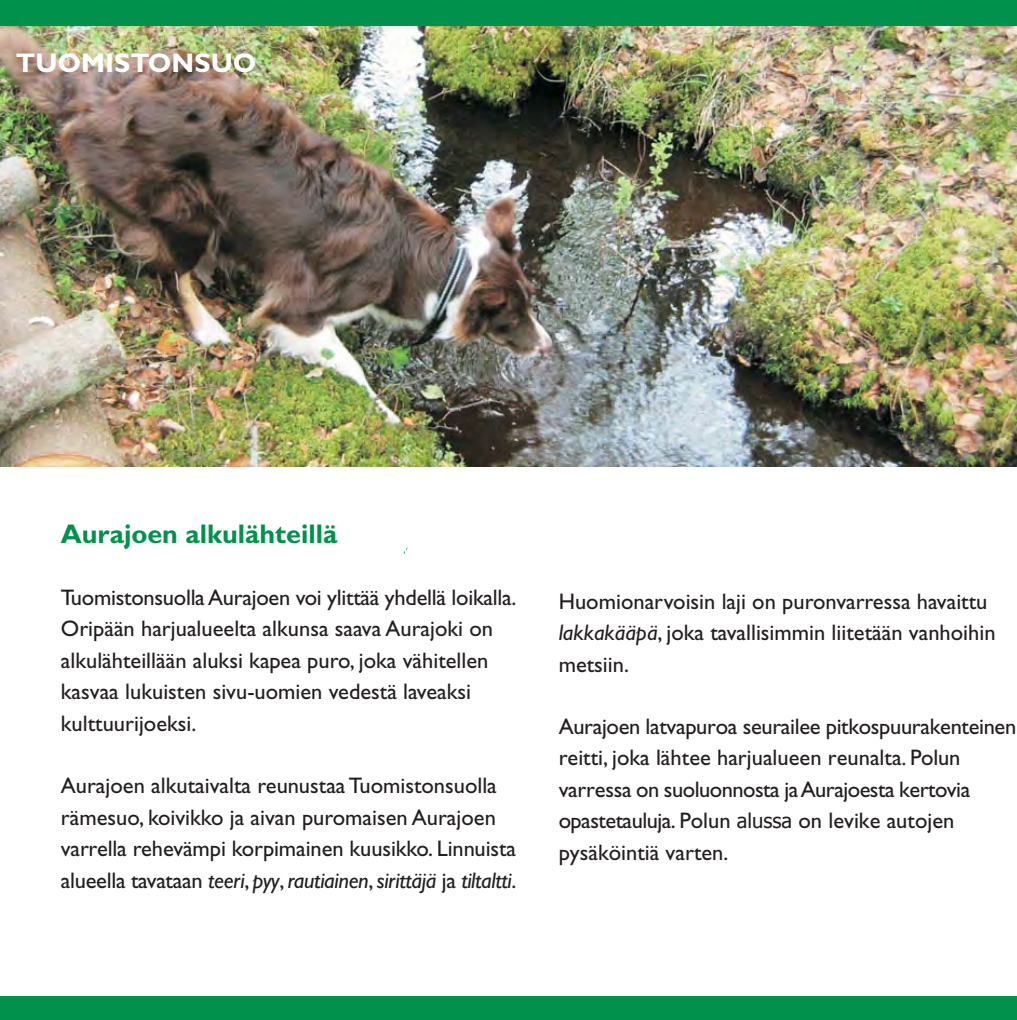
<style>
.page{position:relative;width:1017px;height:1020px;background:#fff}
.page>*{position:absolute;margin:0;border:0;box-sizing:border-box;transform-origin:0 0}
.t1{font:700 27px "Gill Sans";color:#00924d}
.t2{font:700 27px "Gill Sans";color:#fff}
.t3{font:22.5px/31.5px "Gill Sans";color:#231f20}
.s1{font-style:italic}
.s2{font-family:"Minion Pro"}
.s3{font-family:"Tahoma";font-size:20.25px}
</style>
<div class="page">
<img style="left:0;top:26px;width:1017px;height:440px">
<div style="left:0;top:995px;width:1017px;height:24px;background:#00924d"></div>
<div style="left:0;top:0;width:1017px;height:26px;background:#00924d"></div>
<p class="t2" style="left:16px;top:54px;width:242px">TUOMISTONSUO</p>
<p class="t1" style="left:61px;top:524px;width:278px">Aurajoen alkulähteillä</p>
<p class="t3" style="left:61px;top:584px;width:457px">Tuomistonsuolla Aurajoen voi ylittää yhdellä loikalla.<br>Oripään harjualueelta alkunsa saava Aurajoki on alkulähteillään aluksi kapea puro, joka vähitellen kasvaa lukuisten sivu-uomien vedestä laveaksi kulttuurijoeksi.</p>
<p class="t3" style="left:61px;top:772px;width:457px">Aurajoen alkutaivalta reunustaa Tuomistonsuolla rämesuo, koivikko ja aivan puromaisen Aurajoen varrella rehevämpi korpimainen kuusikko. Linnuista alueella tavataan <span class="s1">teeri</span>, <span class="s1">pyy</span>, <span class="s1">rautiainen</span>, <span class="s1">sirittäjä</span> ja <span class="s1">tiltaltti</span>.</p>
<p class="t3" style="left:559px;top:588px;width:438px">Huomionarvoisin laji on puronvarressa havaittu <span class="s1">lakkakääpä</span>, joka tavallisimmin liitetään vanhoihin metsiin.</p>
<p class="t3" style="left:559px;top:713px;width:459px">Aurajoen latvapuroa seurailee pitkospuurakenteinen reitti, joka lähtee harjualueen reunalta<span class="s2">.</span> Polun varressa on suoluonnosta jaAurajoesta kertovia opastetauluja. Polun <span class="s3">alussa</span> on levike autojen pysäköintiä varten.</p>
</div>
